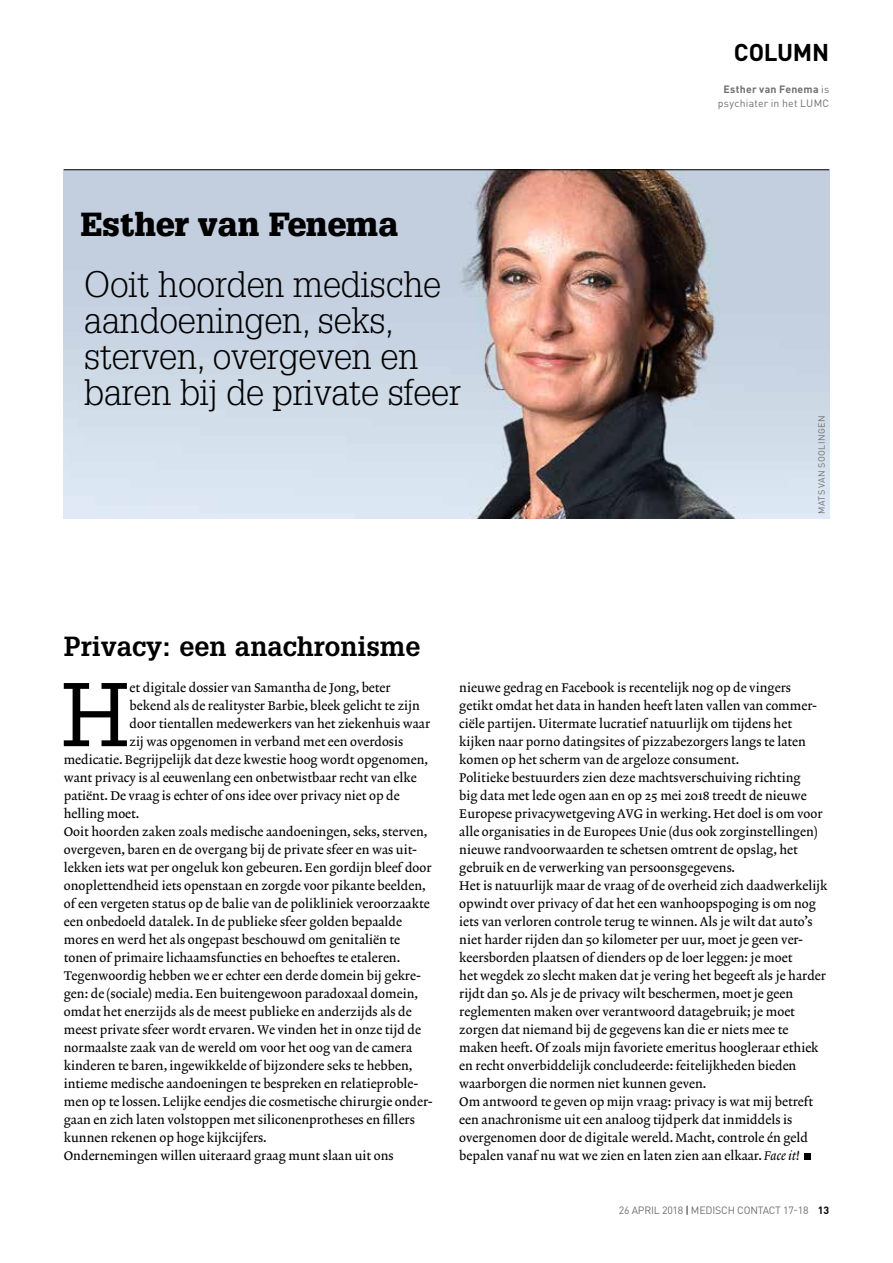
<style>
.page{position:relative;width:893px;height:1263px;background:#fff}
.page>*{position:absolute;margin:0;border:0;box-sizing:border-box;transform-origin:0 0}
.t1{font:88.2px "Glypha LT Std";color:#000}
.t2{font:300 36px/36px "Glypha LT Std";letter-spacing:-.005em;color:#000}
.t3{font:900 32.55px "Glypha LT Std";color:#000}
.t4{font:700 27px "Glypha LT Std";color:#000}
.t5{font:700 24px "DINOT";letter-spacing:-.015em;color:#000}
.t6{font:12.75px/18px "Lexicon No 2 Roman A";color:#000}
.t7{font:10.5px/13.5px "DINOT";letter-spacing:.02em;color:#706f6f;text-align:center}
.t8{font:10.5px "DINOT";letter-spacing:-.015em;color:#706f6f}
.t9{font:9px "DINOT";letter-spacing:.04em;color:#706f6f}
.s1{font-weight:700}
.s2{font-family:"Lexicon No 2 Italic A"}
.s3{color:#000}
.s4{font-weight:700;color:#000}
</style>
<div class="page">
<div style="left:804px;top:1153px;width:7px;height:7px;background:#000"></div>
<img style="left:64px;top:170px;width:765px;height:349px">
<hr style="left:64px;top:169px;width:765px;height:1px;background:#000">
<h3 class="t3" style="left:81px;top:205px;width:319px">Esther van Fenema</h3>
<h2 class="t2" style="left:84px;top:267px;width:378px">Ooit hoorden medische aandoeningen, seks, sterven, overgeven en baren bij de private sfeer</h2>
<h3 class="t4" style="left:64px;top:630px;width:358px">Privacy: een anachronisme</h3>
<h3 class="t5" style="left:734px;top:36px;width:97px">COLUMN</h3>
<p class="t7" style="left:718px;top:82px;width:113px"><span class="s1">Esther van Fenema</span> is psychiater in het LUMC</p>
<p class="t9" style="left:816px;top:514px;width:100px;rotate:-90deg">MATS VAN SOOLINGEN</p>
<h1 class="t1" style="left:61px;top:661px;width:70px">H</h1>
<p class="t6" style="left:130px;top:679px;width:263px">et digitale dossier van Samantha de Jong, beter</p>
<p class="t6" style="left:130px;top:697px;width:292px">bekend als de realityster Barbie, bleek gelicht te zijn</p>
<p class="t6" style="left:130px;top:715px;width:302px">door tientallen medewerkers van het ziekenhuis waar</p>
<p class="t6" style="left:130px;top:733px;width:275px">zij was opgenomen in verband met een overdosis</p>
<p class="t6" style="left:64px;top:751px;width:366px">medicatie. Begrijpelijk dat deze kwestie hoog wordt opgenomen,</p>
<p class="t6" style="left:64px;top:769px;width:354px">want privacy is al eeuwenlang een onbetwistbaar recht van elke</p>
<p class="t6" style="left:64px;top:787px;width:337px">patiënt. De vraag is echter of ons idee over privacy niet op de</p>
<p class="t6" style="left:64px;top:805px;width:77px">helling moet.</p>
<p class="t6" style="left:64px;top:823px;width:365px">Ooit hoorden zaken zoals medische aandoeningen, seks, sterven,</p>
<p class="t6" style="left:64px;top:841px;width:354px">overgeven, baren en de overgang bij de private sfeer en was uit-</p>
<p class="t6" style="left:64px;top:859px;width:369px">lekken iets wat per ongeluk kon gebeuren. Een gordijn bleef door</p>
<p class="t6" style="left:64px;top:877px;width:363px">onoplettendheid iets openstaan en zorgde voor pikante beelden,</p>
<p class="t6" style="left:64px;top:895px;width:367px">of een vergeten status op de balie van de polikliniek veroorzaakte</p>
<p class="t6" style="left:64px;top:913px;width:340px">een onbedoeld datalek. In de publieke sfeer golden bepaalde</p>
<p class="t6" style="left:64px;top:931px;width:338px">mores en werd het als ongepast beschouwd om genitaliën te</p>
<p class="t6" style="left:64px;top:949px;width:338px">tonen of primaire lichaamsfuncties en behoeftes te etaleren.</p>
<p class="t6" style="left:64px;top:967px;width:358px">Tegenwoordig hebben we er echter een derde domein bij gekre-</p>
<p class="t6" style="left:64px;top:985px;width:356px">gen: de (sociale) media. Een buitengewoon paradoxaal domein,</p>
<p class="t6" style="left:64px;top:1003px;width:350px">omdat het enerzijds als de meest publieke en anderzijds als de</p>
<p class="t6" style="left:64px;top:1021px;width:359px">meest private sfeer wordt ervaren. We vinden het in onze tijd de</p>
<p class="t6" style="left:64px;top:1039px;width:350px">normaalste zaak van de wereld om voor het oog van de camera</p>
<p class="t6" style="left:64px;top:1057px;width:350px">kinderen te baren, ingewikkelde of bijzondere seks te hebben,</p>
<p class="t6" style="left:64px;top:1075px;width:356px">intieme medische aandoeningen te bespreken en relatieproble-</p>
<p class="t6" style="left:64px;top:1093px;width:370px">men op te lossen. Lelijke eendjes die cosmetische chirurgie onder-</p>
<p class="t6" style="left:64px;top:1111px;width:353px">gaan en zich laten volstoppen met siliconenprotheses en fillers</p>
<p class="t6" style="left:64px;top:1129px;width:204px">kunnen rekenen op hoge kijkcijfers.</p>
<p class="t6" style="left:64px;top:1147px;width:331px">Ondernemingen willen uiteraard graag munt slaan uit ons</p>
<p class="t6" style="left:459px;top:679px;width:370px">nieuwe gedrag en Facebook is recentelijk nog op de vingers getikt omdat het data in handen heeft laten vallen van commer&shy;ciële partijen. Uitermate lucratief natuurlijk om tijdens het kijken naar porno datingsites of pizzabezorgers langs te laten komen op het scherm van de argeloze consument.<br>Politieke bestuurders zien deze machtsverschuiving richting<br>big data met lede ogen aan en op 25 mei 2018 treedt de nieuwe Europese privacywetgeving AVG in werking. Het doel is om voor alle organisaties in de Europees Unie (dus ook zorginstellingen) nieuwe randvoorwaarden te schetsen omtrent de opslag, het gebruik en de verwerking van persoonsgegevens.<br>Het is natuurlijk maar de vraag of de overheid zich daadwerkelijk opwindt over privacy of dat het een wanhoopspoging is om nog iets van verloren controle terug te winnen. Als je wilt dat auto’s niet harder rijden dan 50 kilometer per uur, moet je geen ver&shy;keersborden plaatsen of dienders op de loer leggen: je moet<br>het wegdek zo slecht maken dat je vering het begeeft als je harder rijdt dan 50. Als je de privacy wilt beschermen, moet je geen reglementen maken over verantwoord datagebruik; je moet zorgen dat niemand bij de gegevens kan die er niets mee te maken heeft. Of zoals mijn favoriete emeritus hoogleraar ethiek en recht onverbiddelijk concludeerde: feitelijkheden bieden waarborgen die normen niet kunnen geven.<br>Om antwoord te geven op mijn vraag: privacy is wat mij betreft een anachronisme uit een analoog tijdperk dat inmiddels is overgenomen door de digitale wereld. Macht, controle én geld bepalen vanaf nu wat we zien en laten zien aan elkaar. <span class="s2">Face it!</span></p>
<p class="t8" style="left:619px;top:1203px;width:212px">26 APRIL 2018 <span class="s3">|</span> MEDISCH CONTACT 17-18 <span class="s4">13</span></p>
</div>
